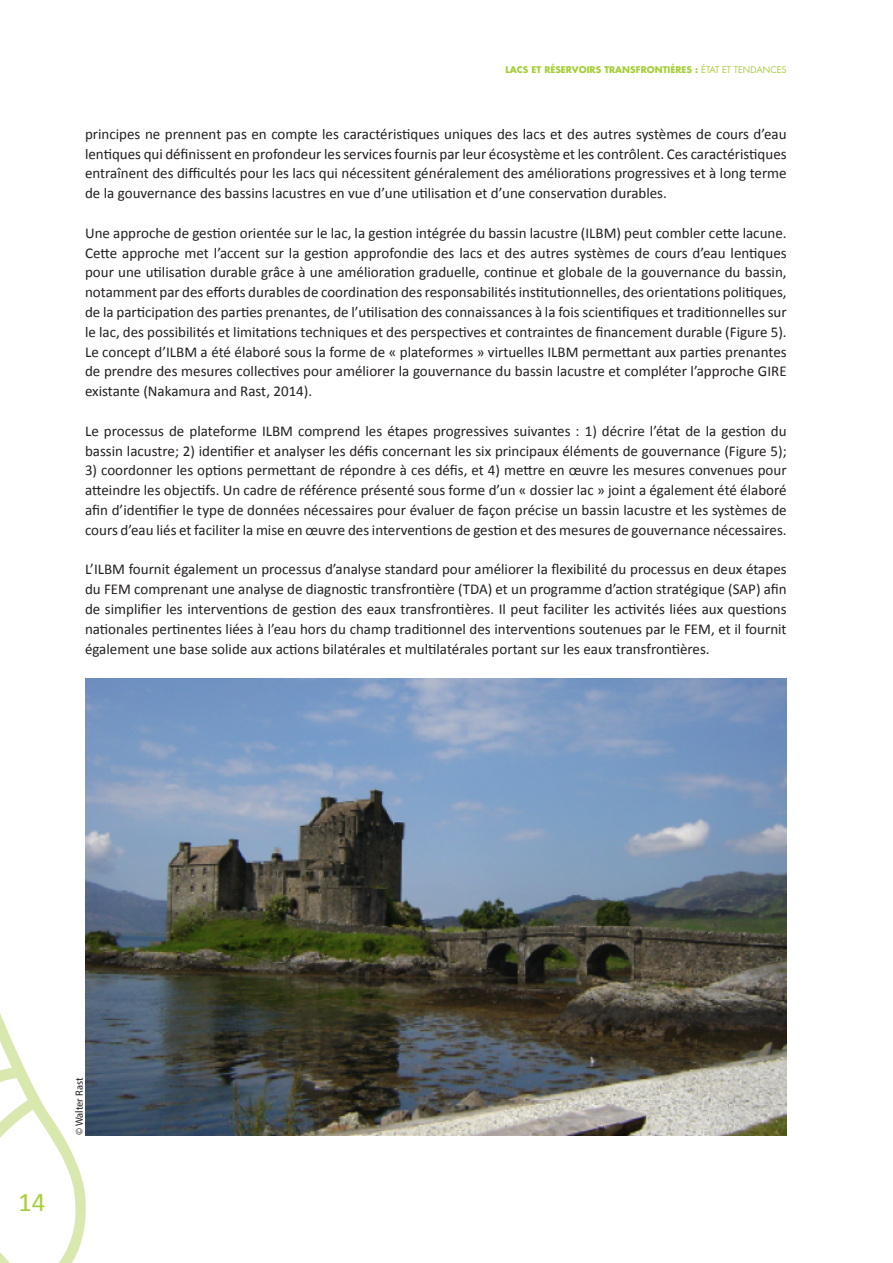
<style>
.page{position:relative;width:893px;height:1263px;background:#fff}
.page>*{position:absolute;margin:0;border:0;box-sizing:border-box;transform-origin:0 0}
.t1{font:27px "Calibri";color:#a6ce39}
.t2{font:15px/19.8px "Calibri";color:#231f20;text-align:justify}
.t3{font:10.5px "Myriad Pro";color:#231f20}
.t4{font:700 9px "Futura";color:#a6ce39}
.s1{font-weight:400}
</style>
<div class="page">
<svg style="left:0;top:1013px;width:88px;height:250px"></svg>
<img style="left:85px;top:678px;width:702px;height:457px">
<p class="t4" style="left:505px;top:63px;width:283px">LACS ET RÉSERVOIRS TRANSFRONTIÈRES : <span class="s1">ÉTAT ET TENDANCES</span></p>
<p class="t2" style="left:85px;top:124px;width:703px">principes ne prennent pas en compte les caractéristiques uniques des lacs et des autres systèmes de cours d’eau lentiques qui définissent en profondeur les services fournis par leur écosystème et les contrôlent. Ces caractéristiques entraînent des difficultés pour les lacs qui nécessitent généralement des améliorations progressives et à long terme de la gouvernance des bassins lacustres en vue d’une utilisation et d’une conservation durables.</p>
<p class="t2" style="left:85px;top:223px;width:703px">Une approche de gestion orientée sur le lac, la gestion intégrée du bassin lacustre (ILBM) peut combler cette lacune.<br>Cette approche met l’accent sur la gestion approfondie des lacs et des autres systèmes de cours d’eau lentiques pour une utilisation durable grâce à une amélioration graduelle, continue et globale de la gouvernance du bassin, notamment par des efforts durables de coordination des responsabilités institutionnelles, des orientations politiques, de la participation des parties prenantes, de l’utilisation des connaissances à la fois scientifiques et traditionnelles sur le lac, des possibilités et limitations techniques et des perspectives et contraintes de financement durable (Figure 5).<br>Le concept d’ILBM a été élaboré sous la forme de « plateformes » virtuelles ILBM permettant aux parties prenantes de prendre des mesures collectives pour améliorer la gouvernance du bassin lacustre et compléter l’approche GIRE existante (Nakamura and Rast, 2014).</p>
<p class="t2" style="left:85px;top:421px;width:703px">Le processus de plateforme ILBM comprend les étapes progressives suivantes : 1) décrire l’état de la gestion du bassin lacustre; 2) identifier et analyser les défis concernant les six principaux éléments de gouvernance (Figure 5);</p>
<p class="t2" style="left:85px;top:461px;width:703px">3) coordonner les options permettant de répondre à ces défis, et 4) mettre en œuvre les mesures convenues pour atteindre les objectifs. Un cadre de référence présenté sous forme d’un « dossier lac » joint a également été élaboré afin d’identifier le type de données nécessaires pour évaluer de façon précise un bassin lacustre et les systèmes de cours d’eau liés et faciliter la mise en œuvre des interventions de gestion et des mesures de gouvernance nécessaires.</p>
<p class="t2" style="left:85px;top:560px;width:703px">L’ILBM fournit également un processus d’analyse standard pour améliorer la flexibilité du processus en deux étapes du FEM comprenant une analyse de diagnostic transfrontière (TDA) et un programme d’action stratégique (SAP) afin de simplifier les interventions de gestion des eaux transfrontières. Il peut faciliter les activités liées aux questions nationales pertinentes liées à l’eau hors du champ traditionnel des interventions soutenues par le FEM, et il fournit également une base solide aux actions bilatérales et multilatérales portant sur les eaux transfrontières.</p>
<h1 class="t1" style="left:18px;top:1185px;width:29px">14</h1>
<p class="t3" style="left:73px;top:1135px;width:59px;rotate:-90deg">© Walter Rast</p>
</div>
